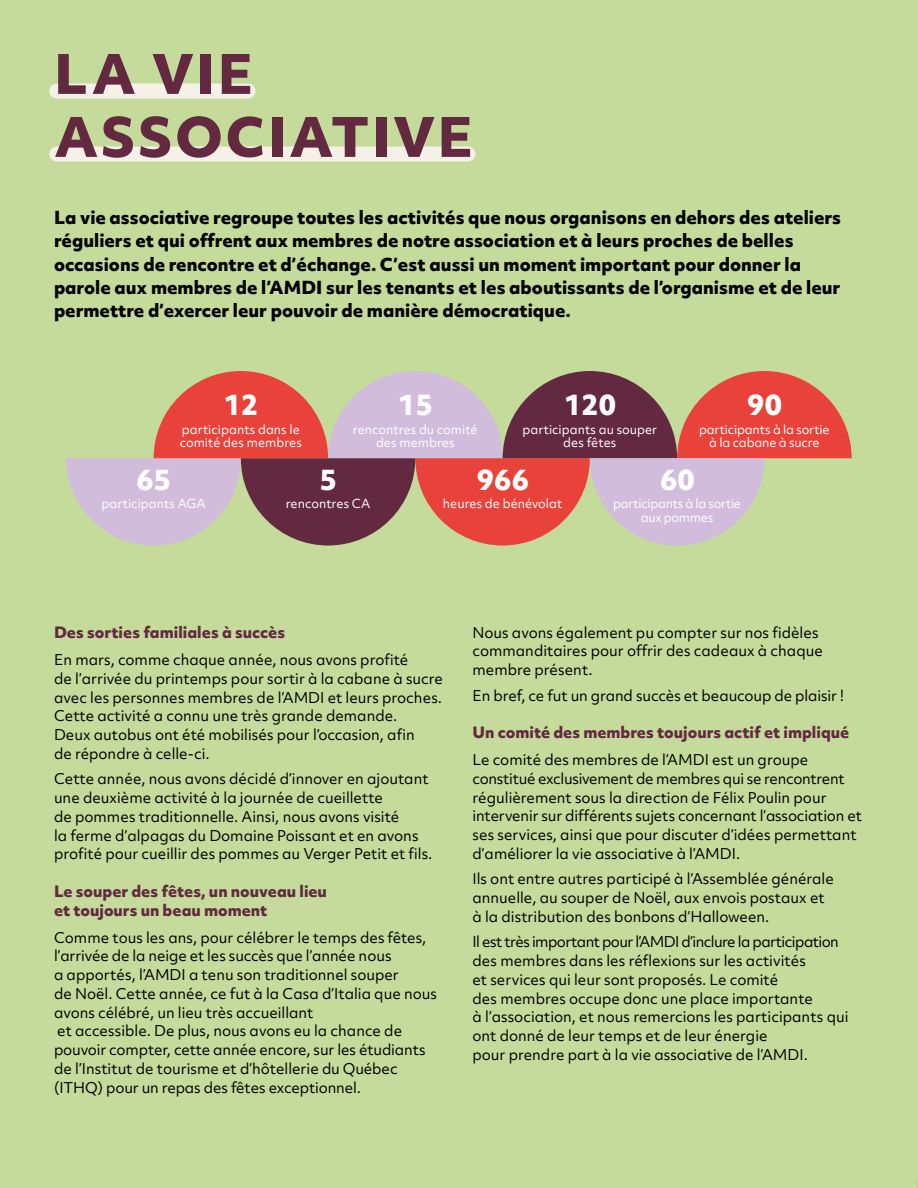
<style>
.page{position:relative;width:918px;height:1188px;background:#c4db9b}
.page>*{position:absolute;margin:0;border:0;box-sizing:border-box;transform-origin:0 0}
.t1{font:800 52.5px/63px "Objektiv Mk 2";letter-spacing:.045em;color:#632941}
.t2{font:800 27px "Objektiv Mk 2";color:#fff}
.t3{font:800 17.25px/23.2px "Objektiv Mk 2";color:#000}
.t4{font:800 15px/18.8px "Objektiv Mk 2";color:#632941}
.t5{font:14.25px/18.8px "Objektiv Mk 2";color:#000}
.t6{font:12px/13.5px "Objektiv Mk 2";color:#fff;text-align:center}
.t7{font:12px/13.5px "Objektiv Mk 2";letter-spacing:-.025em;color:#fff;text-align:center}
</style>
<div class="page">
<div style="left:57px;top:84px;width:191px;height:15px;background:#f5f1e9"></div>
<div style="left:57px;top:147px;width:411px;height:15px;background:#f5f1e9"></div>
<svg style="left:66px;top:371px;width:786px;height:175px"></svg>
<h1 class="t1" style="left:54px;top:41px;width:421px">LA VIE<br>ASSOCIATIVE</h1>
<p class="t3" style="left:54px;top:205px;width:789px">La vie associative regroupe toutes les activités que nous organisons en dehors des ateliers réguliers et qui offrent aux membres de notre association et à leurs proches de belles occasions de rencontre et d’échange. C’est aussi un moment important pour donner la parole aux membres de l’AMDI sur les tenants et les aboutissants de l’organisme et de leur permettre d’exercer leur pouvoir de manière démocratique.</p>
<h2 class="t2" style="left:223px;top:385px;width:36px">12</h2>
<p class="t6" style="left:180px;top:423px;width:124px;text-align:left">participants dans le comité des membres</p>
<h2 class="t2" style="left:398px;top:385px;width:36px">15</h2>
<p class="t6" style="left:353px;top:423px;width:126px">rencontres du comité des membres</p>
<h2 class="t2" style="left:564px;top:385px;width:54px">120</h2>
<p class="t6" style="left:523px;top:423px;width:136px">participants au souper des fêtes</p>
<h2 class="t2" style="left:747px;top:385px;width:36px">90</h2>
<p class="t6" style="left:699px;top:423px;width:132px">participants à la sortie à la cabane à sucre</p>
<h2 class="t2" style="left:136px;top:460px;width:36px">65</h2>
<p class="t6" style="left:102px;top:497px;width:105px">participants AGA</p>
<h2 class="t2" style="left:319px;top:460px;width:19px">5</h2>
<p class="t6" style="left:286px;top:497px;width:86px">rencontres CA</p>
<h2 class="t2" style="left:476px;top:460px;width:54px">966</h2>
<p class="t6" style="left:443px;top:497px;width:121px">heures de bénévolat</p>
<h2 class="t2" style="left:660px;top:460px;width:36px">60</h2>
<p class="t7" style="left:613px;top:497px;width:129px">participants à la sortie aux pommes</p>
<p class="t4" style="left:54px;top:623px;width:233px">Des sorties familiales à succès</p>
<p class="t5" style="left:54px;top:650px;width:391px">En mars, comme chaque année, nous avons profité<br>de l’arrivée du printemps pour sortir à la cabane à sucre avec les personnes membres de l’AMDI et leurs proches.<br>Cette activité a connu une très grande demande.<br>Deux autobus ont été mobilisés pour l’occasion, afin<br>de répondre à celle-ci.</p>
<p class="t5" style="left:54px;top:769px;width:380px">Cette année, nous avons décidé d’innover en ajoutant une deuxième activité à la journée de cueillette<br>de pommes traditionnelle. Ainsi, nous avons visité<br>la ferme d’alpagas du Domaine Poissant et en avons profité pour cueillir des pommes au Verger Petit et fils.</p>
<p class="t4" style="left:54px;top:881px;width:275px">Le souper des fêtes, un nouveau lieu et toujours un beau moment</p>
<p class="t5" style="left:54px;top:928px;width:384px">Comme tous les ans, pour célébrer le temps des fêtes, l’arrivée de la neige et les succès que l’année nous<br>a apportés, l’AMDI a tenu son traditionnel souper<br>de Noël. Cette année, ce fut à la Casa d’Italia que nous avons célébré, un lieu très accueillant<br>et accessible. De plus, nous avons eu la chance de pouvoir compter, cette année encore, sur les étudiants de l’Institut de tourisme et d’hôtellerie du Québec (ITHQ) pour un repas des fêtes exceptionnel.</p>
<p class="t5" style="left:472px;top:623px;width:352px">Nous avons également pu compter sur nos fidèles commanditaires pour offrir des cadeaux à chaque membre présent.</p>
<p class="t5" style="left:472px;top:686px;width:373px">En bref, ce fut un grand succès et beaucoup de plaisir !</p>
<p class="t4" style="left:472px;top:723px;width:378px">Un comité des membres toujours actif et impliqué</p>
<p class="t5" style="left:472px;top:750px;width:391px">Le comité des membres de l’AMDI est un groupe constitué exclusivement de membres qui se rencontrent régulièrement sous la direction de Félix Poulin pour intervenir sur différents sujets concernant l’association et ses services, ainsi que pour discuter d’idées permettant d’améliorer la vie associative à l’AMDI.</p>
<p class="t5" style="left:472px;top:870px;width:363px">Ils ont entre autres participé à l’Assemblée générale annuelle, au souper de Noël, aux envois postaux et à la distribution des bonbons d’Halloween.</p>
<p class="t5" style="left:472px;top:933px;width:378px">Il est très important pour l’AMDI d’inclure la participation des membres dans les réflexions sur les activités<br>et services qui leur sont proposés. Le comité<br>des membres occupe donc une place importante<br>à l’association, et nous remercions les participants qui ont donné de leur temps et de leur énergie<br>pour prendre part à la vie associative de l’AMDI.</p>
</div>
